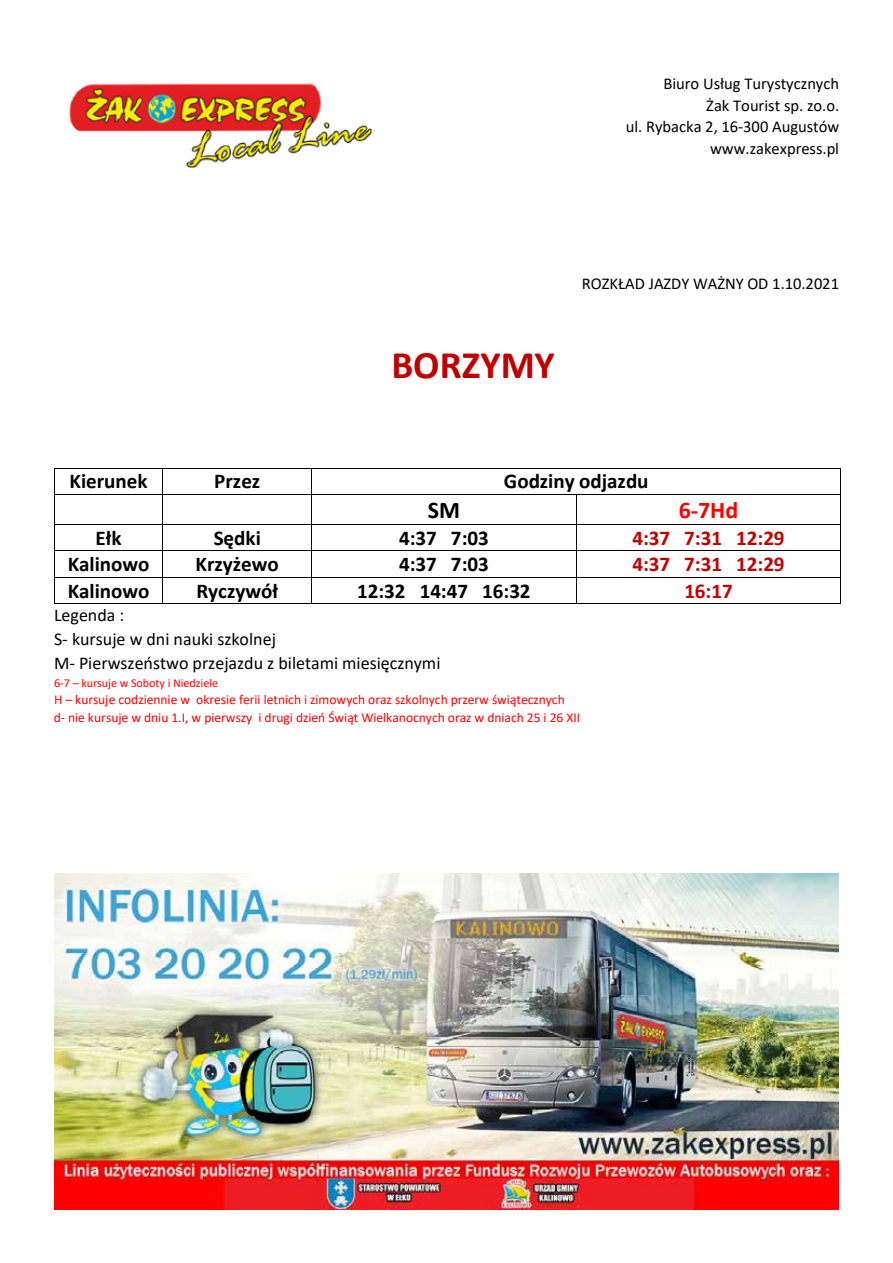
<style>
.page{position:relative;width:893px;height:1263px;background:#fff}
.page>*{position:absolute;margin:0;border:0;box-sizing:border-box;transform-origin:0 0}
.t1{font:700 39px "Calibri";color:#c00000}
.t2{font:700 24px "Calibri";color:#f00}
.t3{font:700 24px "Calibri";color:#000}
.t4{font:700 21px "Calibri";color:#000}
.t5{font:700 21px "Calibri";color:#c00000}
.t6{font:18px/23.7px "Calibri";color:#000}
.t7{font:16.5px/21.8px "Calibri";color:#000;text-align:right}
.t8{font:13.5px/17.9px "Calibri";color:#f00}
.t9{font:12px "Calibri";letter-spacing:-.005em;color:#f00}
</style>
<div class="page">
<img style="left:69px;top:83px;width:304px;height:85px">
<img style="left:54px;top:874px;width:785px;height:336px">
<hr style="left:55px;top:468px;width:107px;height:1px;background:#000">
<hr style="left:163px;top:468px;width:148px;height:1px;background:#000">
<hr style="left:312px;top:468px;width:529px;height:1px;background:#000">
<hr style="left:55px;top:494px;width:107px;height:1px;background:#000">
<hr style="left:163px;top:494px;width:148px;height:1px;background:#000">
<hr style="left:312px;top:494px;width:264px;height:1px;background:#000">
<hr style="left:577px;top:494px;width:264px;height:1px;background:#000">
<hr style="left:55px;top:524px;width:107px;height:1px;background:#000">
<hr style="left:163px;top:524px;width:148px;height:1px;background:#000">
<hr style="left:312px;top:524px;width:264px;height:1px;background:#000">
<hr style="left:577px;top:524px;width:264px;height:1px;background:#000">
<hr style="left:55px;top:551px;width:107px;height:1px;background:#000">
<hr style="left:163px;top:551px;width:148px;height:1px;background:#000">
<hr style="left:312px;top:551px;width:264px;height:1px;background:#000">
<hr style="left:577px;top:551px;width:264px;height:1px;background:#000">
<hr style="left:55px;top:577px;width:107px;height:1px;background:#000">
<hr style="left:163px;top:577px;width:148px;height:1px;background:#000">
<hr style="left:312px;top:577px;width:264px;height:1px;background:#000">
<hr style="left:577px;top:577px;width:264px;height:1px;background:#000">
<svg style="left:54px;top:468px;width:1px;height:136px"></svg>
<hr style="left:55px;top:603px;width:107px;height:1px;background:#000">
<svg style="left:162px;top:468px;width:1px;height:136px"></svg>
<hr style="left:163px;top:603px;width:148px;height:1px;background:#000">
<svg style="left:311px;top:468px;width:1px;height:136px"></svg>
<hr style="left:312px;top:603px;width:264px;height:1px;background:#000">
<svg style="left:576px;top:494px;width:1px;height:110px"></svg>
<hr style="left:577px;top:603px;width:264px;height:1px;background:#000">
<p class="t7" style="left:626px;top:72px;width:215px">Biuro Usług Turystycznych<br>Żak Tourist sp. zo.o.<br>ul. Rybacka 2, 16-300 Augustów www.zakexpress.pl</p>
<h1 class="t1" style="left:391px;top:338px;width:165px">BORZYMY</h1>
<p class="t7" style="left:582px;top:272px;width:259px">ROZKŁAD JAZDY WAŻNY OD 1.10.2021</p>
<h3 class="t4" style="left:69px;top:467px;width:80px">Kierunek</h3>
<h3 class="t4" style="left:214px;top:467px;width:47px">Przez</h3>
<h3 class="t4" style="left:504px;top:467px;width:146px">Godziny odjazdu</h3>
<h2 class="t3" style="left:428px;top:493px;width:34px">SM</h2>
<h2 class="t2" style="left:679px;top:493px;width:61px">6-7Hd</h2>
<h3 class="t4" style="left:96px;top:523px;width:27px">Ełk</h3>
<h3 class="t4" style="left:214px;top:523px;width:49px">Sędki</h3>
<h3 class="t4" style="left:399px;top:523px;width:91px">4:37 7:03</h3>
<h3 class="t5" style="left:632px;top:523px;width:154px">4:37 7:31 12:29</h3>
<h3 class="t4" style="left:68px;top:549px;width:83px">Kalinowo</h3>
<h3 class="t4" style="left:196px;top:549px;width:85px">Krzyżewo</h3>
<h3 class="t4" style="left:399px;top:549px;width:91px">4:37 7:03</h3>
<h3 class="t5" style="left:632px;top:549px;width:154px">4:37 7:31 12:29</h3>
<h3 class="t4" style="left:68px;top:576px;width:83px">Kalinowo</h3>
<h3 class="t4" style="left:196px;top:576px;width:83px">Ryczywół</h3>
<h3 class="t4" style="left:357px;top:576px;width:175px">12:32 14:47 16:32</h3>
<h3 class="t5" style="left:684px;top:576px;width:50px">16:17</h3>
<h3 class="t6" style="left:54px;top:603px;width:388px">Legenda :<br>S- kursuje w dni nauki szkolnej<br>M- Pierwszeństwo przejazdu z biletami miesięcznymi</h3>
<p class="t9" style="left:54px;top:674px;width:166px">6-7 – kursuje w Soboty i Niedziele</p>
<p class="t8" style="left:54px;top:690px;width:528px">H – kursuje codziennie w okresie ferii letnich i zimowych oraz szkolnych przerw świątecznych<br>d- nie kursuje w dniu 1.I, w pierwszy i drugi dzień Świąt Wielkanocnych oraz w dniach 25 i 26 XII</p>
</div>
